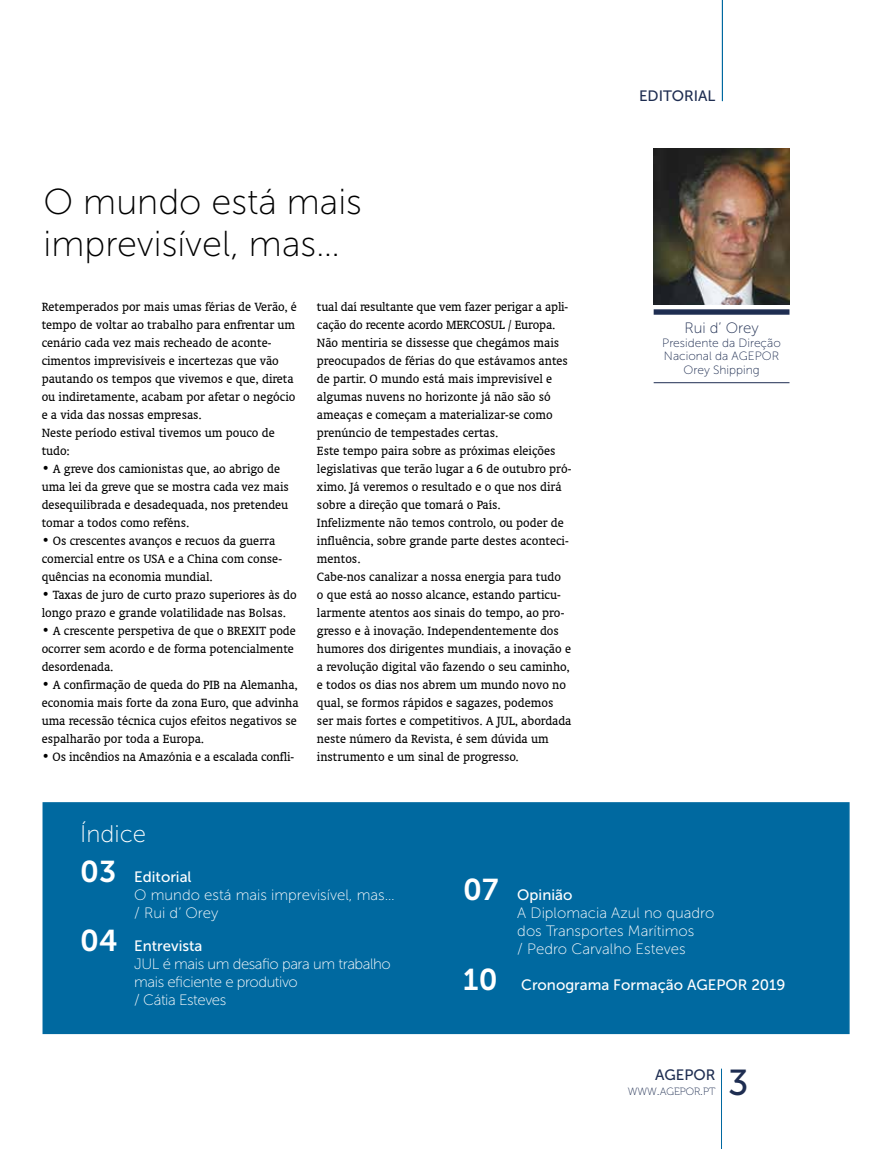
<style>
.page{position:relative;width:893px;height:1149px;background:#fff}
.page>*{position:absolute;margin:0;border:0;box-sizing:border-box;transform-origin:0 0}
.t1{font:36px/42px "Museo Sans 100";color:#000}
.t2{font:36px "Museo Sans 500";color:#1e2d51}
.t3{font:30px "Museo Sans 700";color:#fff}
.t4{font:24px "Museo Sans 100";color:#fff}
.t5{font:15px/18px "Museo Sans 100";color:#fff}
.t6{font:15px/18px "Museo Sans 100";letter-spacing:-.03em;color:#fff}
.t7{font:15px "Museo Sans 500";color:#fff}
.t8{font:15px "Museo Sans 500";color:#1e2d51}
.t9{font:15px "Museo Sans 100";color:#1e2d51}
.t10{font:13.5px/18px "Oranda BT";color:#000}
.t11{font:12px/13.5px "Museo Sans 100";color:#1e2d51;text-align:center}
.t12{font:10.5px "Museo 100";color:#1e2d51}
.s1{font-family:"Museo Sans 700";font-size:30px}
.s2{font-size:15px}
</style>
<div class="page">
<hr style="left:721px;top:1068px;width:1px;height:80px;background:#0069a0">
<div style="left:43px;top:801px;width:807px;height:232px;background:#0069a0;border:2px solid #0069a0"></div>
<hr style="left:722px;top:0;width:1px;height:101px;background:#0069a0">
<img style="left:654px;top:149px;width:135px;height:155px">
<svg style="left:654px;top:309px;width:135px;height:5px"></svg>
<hr style="left:654px;top:382px;width:135px;height:1px;background:#1e2d51">
<h1 class="t1" style="left:44px;top:181px;width:320px">O mundo está mais imprevisível, mas…</h1>
<p class="t10" style="left:42px;top:297px;width:257px">Retemperados por mais umas férias de Verão, é tempo de voltar ao trabalho para enfrentar um cenário cada vez mais recheado de aconte&shy;cimentos imprevisíveis e incertezas que vão pautando os tempos que vivemos e que, direta ou indiretamente, acabam por afetar o negócio e a vida das nossas empresas.<br>Neste período estival tivemos um pouco de tudo:</p>
<p class="t10" style="left:42px;top:459px;width:249px">• A greve dos camionistas que, ao abrigo de uma lei da greve que se mostra cada vez mais desequilibrada e desadequada, nos pretendeu tomar a todos como reféns.</p>
<p class="t10" style="left:42px;top:531px;width:242px">• Os crescentes avanços e recuos da guerra comercial entre os USA e a China com conse&shy;quências na economia mundial.</p>
<p class="t10" style="left:42px;top:585px;width:257px">• Taxas de juro de curto prazo superiores às do longo prazo e grande volatilidade nas Bolsas.</p>
<p class="t10" style="left:42px;top:621px;width:256px">• A crescente perspetiva de que o BREXIT pode ocorrer sem acordo e de forma potencialmente desordenada.</p>
<p class="t10" style="left:42px;top:675px;width:258px">• A confirmação de queda do PIB na Alemanha, economia mais forte da zona Euro, que advinha uma recessão técnica cujos efeitos negativos se espalharão por toda a Europa.</p>
<p class="t10" style="left:42px;top:747px;width:254px">• Os incêndios na Amazónia e a escalada confli-</p>
<p class="t10" style="left:317px;top:297px;width:256px">tual daí resultante que vem fazer perigar a apli&shy;cação do recente acordo MERCOSUL / Europa.<br>Não mentiria se dissesse que chegámos mais preocupados de férias do que estávamos antes de partir. O mundo está mais imprevisível e algumas nuvens no horizonte já não são só ameaças e começam a materializar-se como prenúncio de tempestades certas.<br>Este tempo paira sobre as próximas eleições legislativas que terão lugar a 6 de outubro pró&shy;ximo. Já veremos o resultado e o que nos dirá sobre a direção que tomará o País.<br>Infelizmente não temos controlo, ou poder de influência, sobre grande parte destes aconteci&shy;mentos.<br>Cabe-nos canalizar a nossa energia para tudo<br>o que está ao nosso alcance, estando particu&shy;larmente atentos aos sinais do tempo, ao pro&shy;gresso e à inovação. Independentemente dos humores dos dirigentes mundiais, a inovação e a revolução digital vão fazendo o seu caminho, e todos os dias nos abrem um mundo novo no qual, se formos rápidos e sagazes, podemos ser mais fortes e competitivos. A JUL, abordada neste número da Revista, é sem dúvida um instrumento e um sinal de progresso.</p>
<p class="t8" style="left:639px;top:87px;width:78px">EDITORIAL</p>
<p class="t9" style="left:684px;top:320px;width:76px">Rui d’ Orey</p>
<p class="t11" style="left:662px;top:336px;width:120px">Presidente da Direção<br>Nacional da AGEPOR<br>Orey Shipping</p>
<h3 class="t4" style="left:80px;top:820px;width:67px">Índice</h3>
<p class="t7" style="left:80px;top:868px;width:113px"><span class="s1">03</span> Editorial</p>
<p class="t5" style="left:134px;top:886px;width:262px">O mundo está mais imprevisível, mas… / Rui d’ Orey</p>
<p class="t7" style="left:80px;top:937px;width:124px"><span class="s1">04</span> Entrevista</p>
<p class="t6" style="left:134px;top:955px;width:258px">JUL é mais um desafio para um trabalho mais eficiente e produtivo<br>/ Cátia Esteves</p>
<p class="t7" style="left:463px;top:886px;width:111px"><span class="s1">07</span> Opinião</p>
<p class="t5" style="left:517px;top:904px;width:199px">A Diplomacia Azul no quadro dos Transportes Marítimos<br>/ Pedro Carvalho Esteves</p>
<h2 class="t3" style="left:463px;top:962px;width:36px">10</h2>
<p class="t7" style="left:521px;top:976px;width:266px">Cronograma Formação AGEPOR 2019</p>
<p class="t8" style="left:655px;top:1066px;width:62px">AGEPOR</p>
<p class="t12" style="left:628px;top:1085px;width:89px">WWW<span class="s2">.</span>AGEPOR<span class="s2">.</span>PT</p>
<h1 class="t2" style="left:728px;top:1062px;width:22px">3</h1>
</div>
